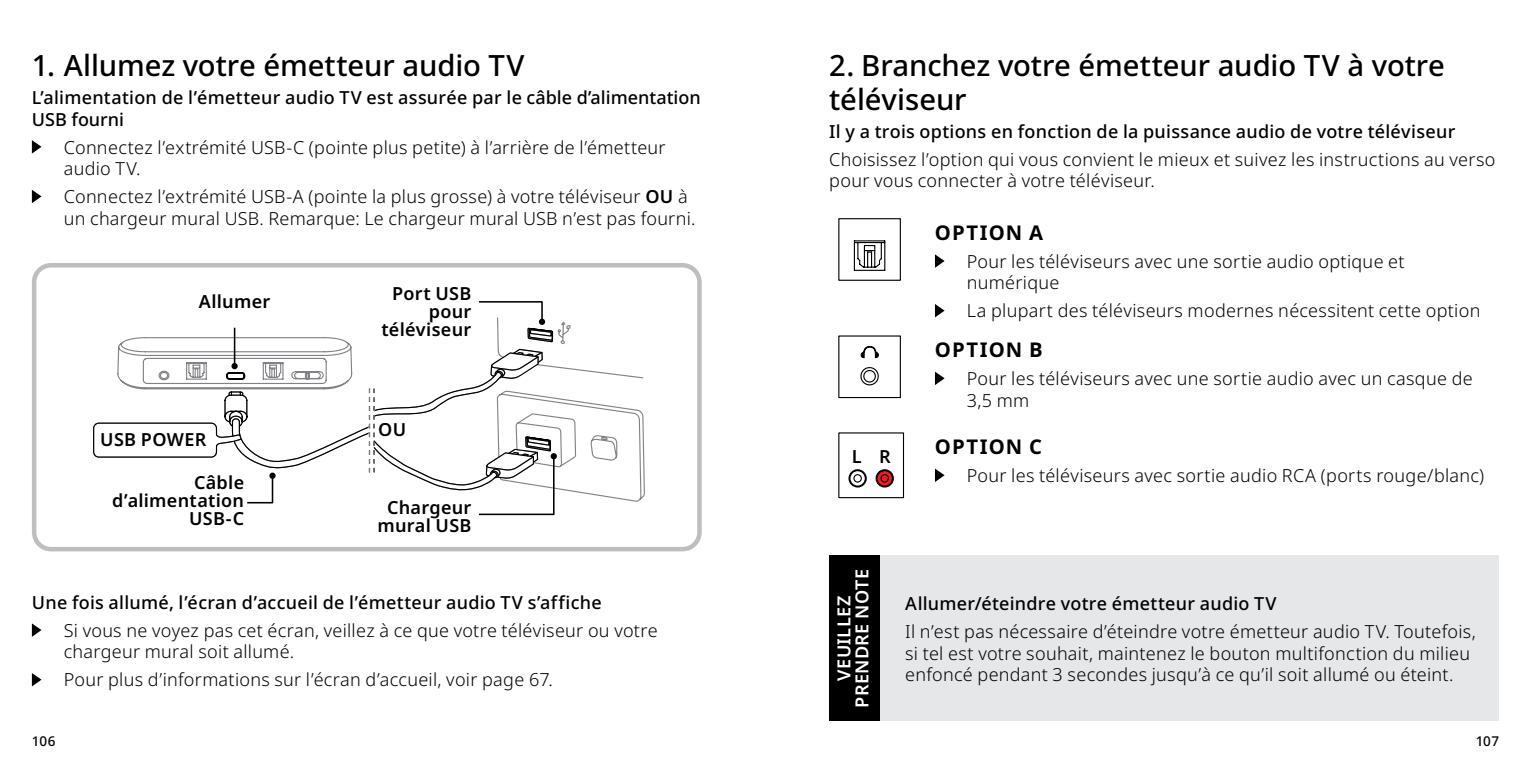
<style>
.page{position:relative;width:1531px;height:766px;background:#fff}
.page>*{position:absolute;margin:0;border:0;box-sizing:border-box;transform-origin:0 0}
.t1{font:500 29.25px/33.8px "Noto Sans";letter-spacing:-.005em;color:#000}
.t2{font:700 20.25px "Noto Sans";letter-spacing:.055em;color:#000}
.t3{font:300 18px/21.6px "Noto Sans";letter-spacing:.015em;color:#000}
.t4{font:500 18px/21.6px "Noto Sans";letter-spacing:.015em;color:#000}
.t5{font:600 18px/18px "Noto Sans";letter-spacing:.015em;color:#000;text-align:right}
.t6{font:600 18px "Noto Sans";letter-spacing:.02em;color:#fff}
.t7{font:500 13.5px "Noto Sans";letter-spacing:.01em;color:#000}
.s1{font-weight:600}
</style>
<div class="page">
<svg style="left:32px;top:140px;width:10px;height:13px"></svg>
<svg style="left:32px;top:190px;width:10px;height:13px"></svg>
<svg style="left:32px;top:623px;width:10px;height:13px"></svg>
<svg style="left:32px;top:673px;width:10px;height:13px"></svg>
<svg style="left:496px;top:450px;width:149px;height:102px"></svg>
<div style="left:93px;top:422px;width:124px;height:35px;border:1px solid #000;border-radius:5px"></div>
<svg style="left:117px;top:301px;width:527px;height:214px"></svg>
<div style="left:32px;top:263px;width:670px;height:288px;border:4px solid #bcbec0;border-radius:17px"></div>
<svg style="left:853px;top:240px;width:33px;height:31px"></svg>
<div style="left:838px;top:218px;width:63px;height:63px;border:1px solid #000"></div>
<svg style="left:935px;top:254px;width:9px;height:14px"></svg>
<svg style="left:935px;top:304px;width:9px;height:13px"></svg>
<div style="left:838px;top:335px;width:63px;height:63px;border:1px solid #000"></div>
<svg style="left:860px;top:367px;width:19px;height:19px"></svg>
<svg style="left:860px;top:346px;width:19px;height:12px"></svg>
<svg style="left:935px;top:371px;width:9px;height:14px"></svg>
<svg style="left:838px;top:432px;width:66px;height:66px"></svg>
<svg style="left:935px;top:468px;width:9px;height:14px"></svg>
<div style="left:854px;top:555px;width:645px;height:166px;background:#e6e7e8"></div>
<div style="left:829px;top:555px;width:50px;height:166px;background:#000"></div>
<h1 class="t1" style="left:32px;top:49px;width:494px">1. Allumez votre émetteur audio TV</h1>
<p class="t4" style="left:32px;top:87px;width:670px">L’alimentation de l’émetteur audio TV est assurée par le câble d’alimentation<br>USB fourni</p>
<p class="t3" style="left:64px;top:136px;width:603px">Connectez l’extrémité USB-C (pointe plus petite) à l’arrière de l’émetteur audio TV.</p>
<p class="t3" style="left:64px;top:186px;width:633px">Connectez l’extrémité USB-A (pointe la plus grosse) à votre téléviseur <span class="s1">OU</span> à un chargeur mural USB. Remarque: Le chargeur mural USB n’est pas fourni.</p>
<p class="t5" style="left:199px;top:293px;width:73px">Allumer</p>
<p class="t5" style="left:100px;top:431px;width:108px">USB POWER</p>
<p class="t5" style="left:112px;top:473px;width:133px">Câble d’alimentation<br>USB-C</p>
<p class="t5" style="left:381px;top:285px;width:92px">Port USB pour téléviseur</p>
<p class="t5" style="left:378px;top:421px;width:29px">OU</p>
<p class="t5" style="left:377px;top:499px;width:96px;text-align:center">Chargeur mural USB</p>
<p class="t4" style="left:32px;top:591px;width:571px">Une fois allumé, l’écran d’accueil de l’émetteur audio TV s’affiche</p>
<p class="t3" style="left:64px;top:619px;width:595px">Si vous ne voyez pas cet écran, veillez à ce que votre téléviseur ou votre chargeur mural soit allumé.</p>
<p class="t3" style="left:64px;top:669px;width:490px">Pour plus d’informations sur l’écran d’accueil, voir page 67.</p>
<h1 class="t1" style="left:829px;top:49px;width:617px">2. Branchez votre émetteur audio TV à votre téléviseur</h1>
<p class="t4" style="left:829px;top:121px;width:627px">Il y a trois options en fonction de la puissance audio de votre téléviseur</p>
<p class="t3" style="left:829px;top:149px;width:668px">Choisissez l’option qui vous convient le mieux et suivez les instructions au verso pour vous connecter à votre téléviseur.</p>
<p class="t2" style="left:935px;top:221px;width:110px">OPTION A</p>
<p class="t3" style="left:967px;top:251px;width:439px">Pour les téléviseurs avec une sortie audio optique et numérique</p>
<p class="t3" style="left:967px;top:300px;width:515px">La plupart des téléviseurs modernes nécessitent cette option</p>
<p class="t2" style="left:935px;top:338px;width:109px">OPTION B</p>
<p class="t3" style="left:967px;top:368px;width:507px">Pour les téléviseurs avec une sortie audio avec un casque de<br>3,5 mm</p>
<p class="t5" style="left:852px;top:447px;width:40px">L R</p>
<p class="t2" style="left:935px;top:435px;width:109px">OPTION C</p>
<p class="t3" style="left:967px;top:465px;width:519px">Pour les téléviseurs avec sortie audio RCA (ports rouge/blanc)</p>
<p class="t6" style="left:852px;top:707px;width:140px;rotate:-90deg">PRENDRE NOTE</p>
<p class="t6" style="left:837px;top:694px;width:115px;rotate:-90deg">MEGJEGYZÉS</p>
<p class="t6" style="left:834px;top:680px;width:86px;rotate:-90deg">VEUILLEZ</p>
<p class="t4" style="left:905px;top:593px;width:373px">Allumer/éteindre votre émetteur audio TV</p>
<p class="t3" style="left:905px;top:621px;width:572px">Il n’est pas nécessaire d’éteindre votre émetteur audio TV. Toutefois, si tel est votre souhait, maintenez le bouton multifonction du milieu</p>
<p class="t3" style="left:905px;top:664px;width:550px">enfoncé pendant 3 secondes jusqu’à ce qu’il soit allumé ou éteint.</p>
<p class="t7" style="left:32px;top:733px;width:25px">106</p>
<p class="t7" style="left:1475px;top:733px;width:25px">107</p>
</div>
